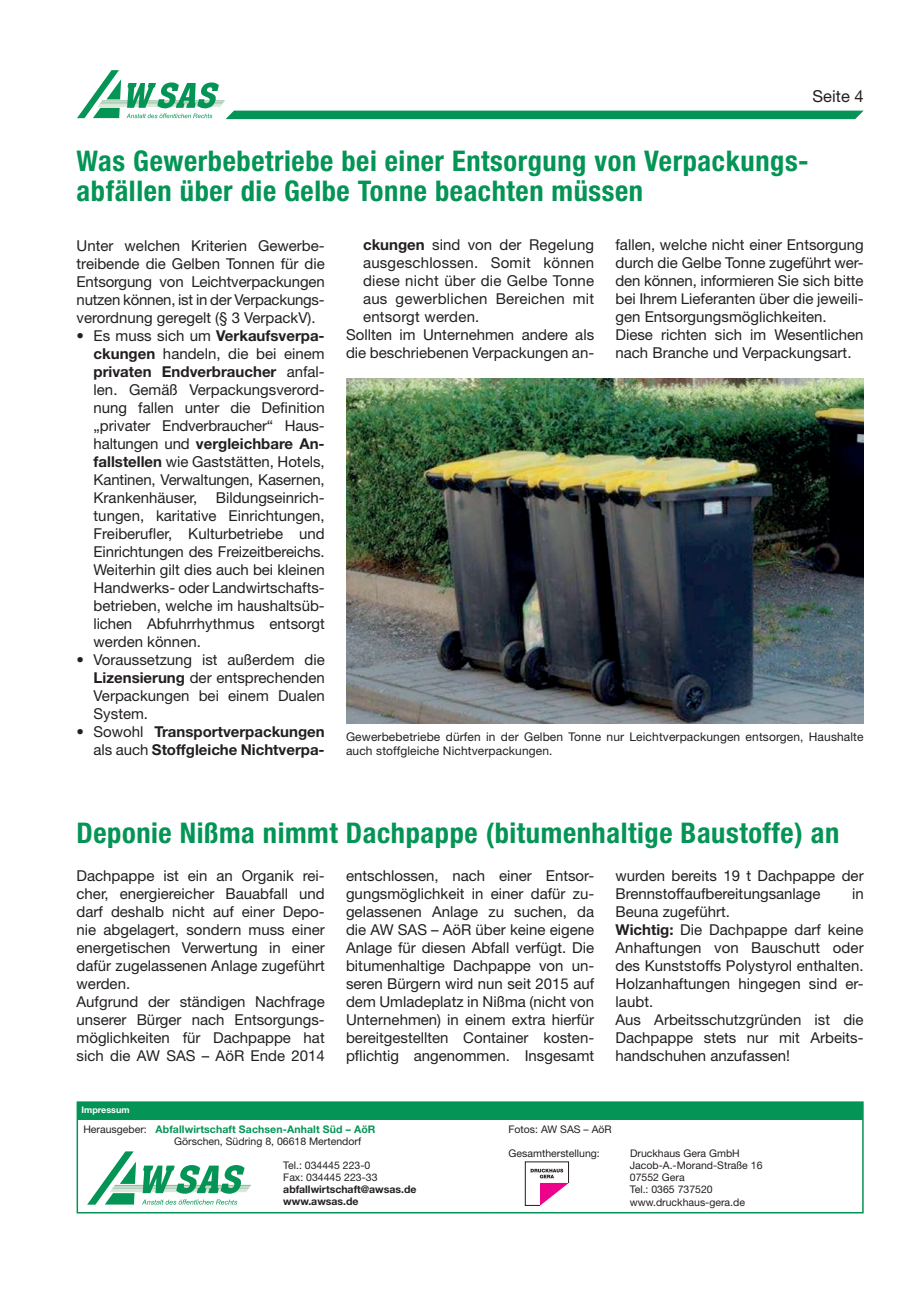
<style>
.page{position:relative;width:919px;height:1289px;background:#fff}
.page>*{position:absolute;margin:0;border:0;box-sizing:border-box;transform-origin:0 0}
.t1{font:700 condensed 28.5px/30px "Helvetica Neue";letter-spacing:.02em;color:#049455}
.t2{font:16.5px "Helvetica Neue";color:#231f20}
.t3{font:15px/18px "Helvetica Neue";color:#231f20;text-align:justify}
.t4{font:700 15px/18px "Helvetica Neue";color:#231f20;text-align:right}
.t5{font:12px/14.4px "Helvetica Neue";letter-spacing:.01em;color:#231f20}
.t6{font:10.5px/12px "Helvetica Neue";color:#231f20}
.t7{font:700 10.5px/12px "Helvetica Neue";color:#231f20}
.t8{font:700 9px "Helvetica Neue";color:#fff}
.s1{font-weight:700}
.s2{font-weight:400}
.s3{font-weight:700;color:#049455}
</style>
<div class="page">
<svg style="left:77px;top:70px;width:786px;height:49px"></svg>
<div style="left:77px;top:1102px;width:785px;height:17px;background:#049455"></div>
<hr style="left:77px;top:1101px;width:417px;height:1px;background:#049455">
<hr style="left:494px;top:1101px;width:369px;height:1px;background:#049455">
<svg style="left:862px;top:1102px;width:1px;height:17px"></svg>
<hr style="left:77px;top:1119px;width:1px;height:92px;background:#049455">
<hr style="left:862px;top:1119px;width:1px;height:92px;background:#049455">
<hr style="left:77px;top:1211px;width:417px;height:2px;background:#049455">
<hr style="left:494px;top:1211px;width:369px;height:2px;background:#049455">
<svg style="left:87px;top:1151px;width:164px;height:53px"></svg>
<svg style="left:525px;top:1161px;width:44px;height:44px"></svg>
<img style="left:346px;top:378px;width:517px;height:345px">
<p class="t2" style="left:812px;top:86px;width:53px">Seite 4</p>
<h1 class="t1" style="left:77px;top:145px;width:733px">Was Gewerbebetriebe bei einer Entsorgung von Verpackungs&shy;abfällen über die Gelbe Tonne beachten müssen</h1>
<p class="t3" style="left:363px;top:235px;width:233px"><span class="s1">ckungen</span> sind von der Regelung</p>
<p class="t3" style="left:363px;top:253px;width:233px">ausgeschlossen. Somit können</p>
<p class="t3" style="left:363px;top:271px;width:233px">diese nicht über die Gelbe Tonne</p>
<p class="t3" style="left:363px;top:289px;width:233px">aus gewerblichen Bereichen mit</p>
<p class="t3" style="left:363px;top:307px;width:118px">entsorgt werden.</p>
<p class="t3" style="left:346px;top:325px;width:250px">Sollten im Unternehmen andere als</p>
<p class="t3" style="left:346px;top:343px;width:250px">die beschriebenen Verpackungen an-</p>
<p class="t3" style="left:615px;top:235px;width:250px;text-align:left">fallen, welche nicht einer Entsorgung durch die Gelbe Tonne zugeführt wer&shy;den können, informieren Sie sich bitte bei Ihrem Lieferanten über die jeweili&shy;gen Entsorgungsmöglichkeiten.<br>Diese richten sich im Wesentlichen nach Branche und Verpackungsart.</p>
<p class="t3" style="left:77px;top:236px;width:250px">Unter welchen Kriterien Gewerbe&shy;treibende die Gelben Tonnen für die Entsorgung von Leichtverpackungen nutzen können, ist in der Verpackungs&shy;verordnung geregelt (§ 3 VerpackV).</p>
<p class="t3" style="left:94px;top:326px;width:233px;text-indent:-17px">• Es muss sich um <span class="s1">Verkaufsverpa&shy;ckungen</span> handeln, die bei einem <span class="s1">privaten Endverbraucher</span> anfal&shy;len. Gemäß Verpackungsverord&shy;nung fallen unter die Definition „privater Endverbraucher“ Haus&shy;haltungen und <span class="s1">vergleichbare An&shy;fallstellen</span> wie Gaststätten, Hotels, Kantinen, Verwaltungen, Kasernen, Krankenhäuser, Bildungseinrich&shy;tungen, karitative Einrichtungen, Freiberufler, Kulturbetriebe und Einrichtungen des Freizeitbereichs.<br>Weiterhin gilt dies auch bei kleinen Handwerks- oder Landwirtschafts&shy;betrieben, welche im haushaltsüb&shy;lichen Abfuhrrhythmus entsorgt werden können.</p>
<p class="t3" style="left:94px;top:650px;width:233px;text-indent:-17px">• Voraussetzung ist außerdem die <span class="s1">Lizensierung</span> der entsprechenden Verpackungen bei einem Dualen System.</p>
<p class="t4" style="left:77px;top:722px;width:250px"><span class="s2">• Sowohl</span> Transportverpackungen <span class="s2">als auch</span> Stoffgleiche Nichtverpa-</p>
<p class="t5" style="left:346px;top:729px;width:519px">Gewerbebetriebe dürfen in der Gelben Tonne nur Leichtverpackungen entsorgen, Haushalte auch stoffgleiche Nichtverpackungen.</p>
<h1 class="t1" style="left:77px;top:817px;width:764px">Deponie Nißma nimmt Dachpappe (bitumenhaltige Baustoffe) an</h1>
<p class="t3" style="left:346px;top:866px;width:250px">entschlossen, nach einer Entsor&shy;gungsmöglichkeit in einer dafür zu&shy;gelassenen Anlage zu suchen, da die AW SAS – AöR über keine eigene Anlage für diesen Abfall verfügt. Die bitumenhaltige Dachpappe von un&shy;seren Bürgern wird nun seit 2015 auf dem Umladeplatz in Nißma (nicht von Unternehmen) in einem extra hierfür bereitgestellten Container kosten&shy;pflichtig angenommen. Insgesamt</p>
<p class="t3" style="left:615px;top:866px;width:250px">wurden bereits 19 t Dachpappe der<br>Brennstoffaufbereitungsanlage</p>
<p class="t3" style="left:77px;top:866px;width:250px;text-align:left">Dachpappe ist ein an Organik rei&shy;cher, energiereicher Bauabfall und darf deshalb nicht auf einer Depo&shy;nie abgelagert, sondern muss einer energetischen Verwertung in einer dafür zugelassenen Anlage zugeführt werden.<br>Aufgrund der ständigen Nachfrage unserer Bürger nach Entsorgungs&shy;möglichkeiten für Dachpappe hat sich die AW SAS – AöR Ende 2014</p>
<p class="t3" style="left:851px;top:884px;width:13px">in</p>
<p class="t3" style="left:615px;top:902px;width:250px;text-align:left">Beuna zugeführt.<br><span class="s1">Wichtig:</span> Die Dachpappe darf keine<br>Anhaftungen von Bauschutt oder des Kunststoffs Polystyrol enthalten.<br>Holzanhaftungen hingegen sind er&shy;laubt.<br>Aus Arbeitsschutzgründen ist die<br>Dachpappe stets nur mit Arbeits&shy;handschuhen anzufassen!</p>
<p class="t8" style="left:82px;top:1104px;width:49px">Impressum</p>
<p class="t6" style="left:174px;top:1123px;width:203px;text-indent:-91px">Herausgeber: <span class="s3">Abfallwirtschaft Sachsen-Anhalt Süd – AöR<br></span>Görschen, Südring 8, 06618 Mertendorf</p>
<p class="t6" style="left:283px;top:1159px;width:96px">Tel.: 034445 223-0<br>Fax: 034445 223-33</p>
<p class="t7" style="left:283px;top:1183px;width:135px">abfallwirtschaft@awsas.de www.awsas.de</p>
<p class="t6" style="left:508px;top:1123px;width:105px">Fotos: AW SAS – AöR</p>
<p class="t6" style="left:508px;top:1147px;width:93px">Gesamtherstellung:</p>
<p class="t6" style="left:629px;top:1147px;width:134px">Druckhaus Gera GmbH<br>Jacob-A.-Morand-Straße 16<br>07552 Gera<br>Tel.: 0365 737520 www.druckhaus-gera.de</p>
</div>
